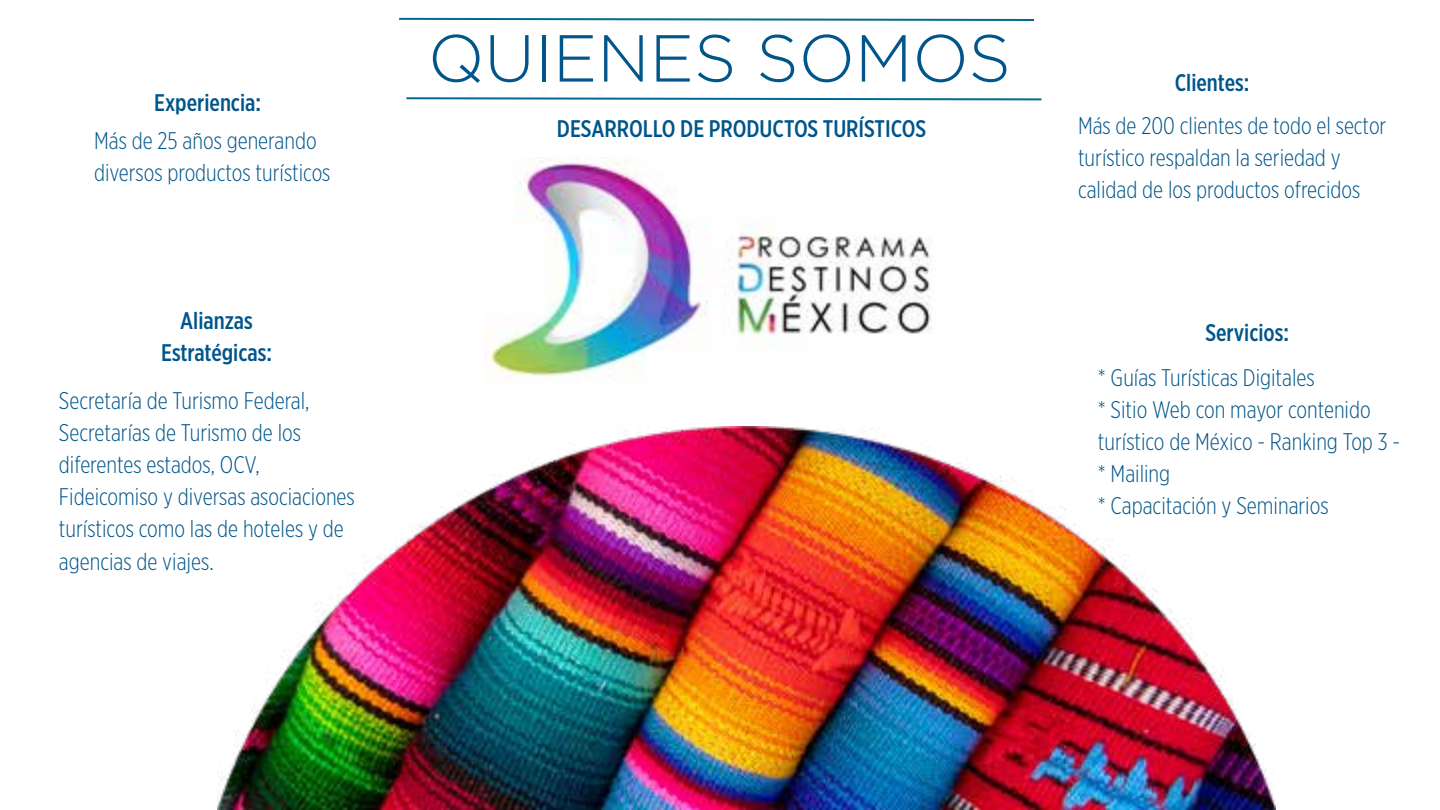
<style>
.page{position:relative;width:1440px;height:810px;background:#fff}
.page>*{position:absolute;margin:0;border:0;box-sizing:border-box;transform-origin:0 0}
.t1{font:300 66.2px "Gotham";color:#00558a}
.t2{font:300 24px/32px "Gotham X Narrow";color:#00558a}
.t3{font:500 24px/32px "Gotham X Narrow";color:#00558a;text-align:center}
</style>
<div class="page">
<img style="left:218px;top:426px;width:1057px;height:384px">
<img style="left:485px;top:157px;width:447px;height:223px">
<svg style="left:406px;top:97px;width:636px;height:4px"></svg>
<svg style="left:399px;top:17px;width:636px;height:4px"></svg>
<p class="t3" style="left:154px;top:86px;width:108px">Experiencia:</p>
<p class="t2" style="left:94px;top:124px;width:238px">Más de 25 años generando diversos productos turísticos</p>
<h1 class="t1" style="left:428px;top:22px;width:584px">QUIENES SOMOS</h1>
<p class="t3" style="left:557px;top:112px;width:371px">DESARROLLO DE PRODUCTOS TURÍSTICOS</p>
<p class="t3" style="left:1175px;top:66px;width:76px">Clientes:</p>
<p class="t2" style="left:1078px;top:109px;width:310px">Más de 200 clientes de todo el sector turístico respaldan la seriedad y calidad de los productos ofrecidos</p>
<p class="t3" style="left:161px;top:305px;width:112px">Alianzas<br>Estratégicas:</p>
<p class="t3" style="left:1205px;top:316px;width:85px">Servicios:</p>
<p class="t2" style="left:59px;top:384px;width:297px">Secretaría de Turismo Federal,<br>Secretarías de Turismo de los diferentes estados, OCV,<br>Fideicomiso y diversas asociaciones turísticos como las de hoteles y de agencias de viajes.</p>
<p class="t2" style="left:1098px;top:361px;width:304px">* Guías Turísticas Digitales<br>* Sitio Web con mayor contenido turístico de México - Ranking Top 3 - * Mailing<br>* Capacitación y Seminarios</p>
</div>
